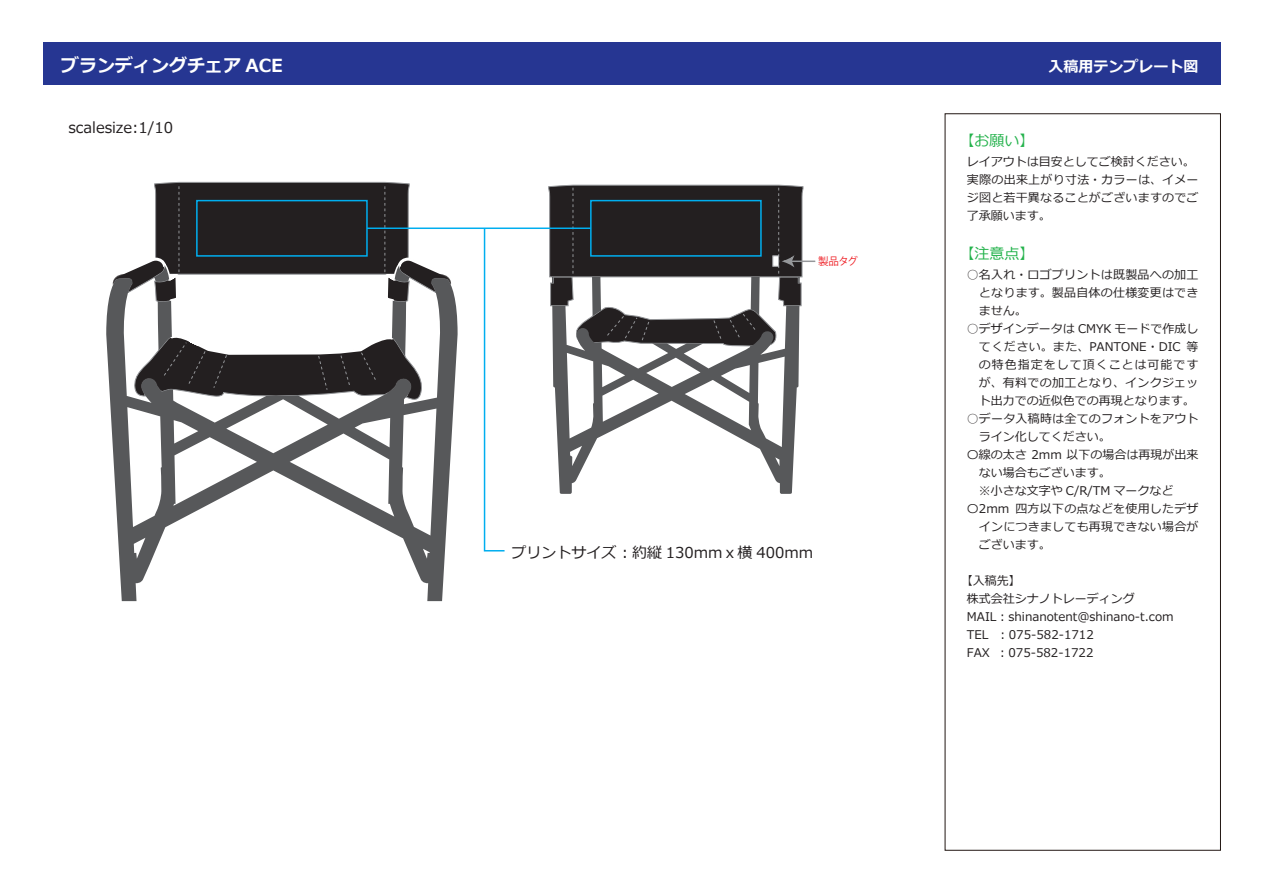
<style>
.page{position:relative;width:1263px;height:893px;background:#fff}
.page>*{position:absolute;margin:0;border:0;box-sizing:border-box;transform-origin:0 0}
.t1{font:700 18px "Meiryo";color:#fff}
.t2{font:15px "Meiryo";color:#231f20}
.t3{font:15px "Meiryo";color:#23b24b}
.t4{font:700 15px "Meiryo";color:#fff}
.t5{font:12px/18px "Meiryo";color:#231f20}
.t6{font:12px "Meiryo";letter-spacing:.02em;color:#231f20}
.t7{font:10.5px "Koz Go Std Bold 90 ms RKSJ H";color:#ee1d23}
</style>
<div class="page">
<svg style="left:106px;top:288px;width:352px;height:313px"></svg>
<svg style="left:552px;top:349px;width:247px;height:145px"></svg>
<svg style="left:112px;top:182px;width:340px;height:220px"></svg>
<svg style="left:548px;top:184px;width:267px;height:165px"></svg>
<div style="left:43px;top:43px;width:1177px;height:42px;background:#263692"></div>
<hr style="left:367px;top:227px;width:224px;height:2px;background:#00aeef">
<svg style="left:483px;top:227px;width:23px;height:325px"></svg>
<h1 class="t1" style="left:61px;top:52px;width:223px">ブランディングチェア ACE</h1>
<p class="t4" style="left:1048px;top:55px;width:151px">入稿用テンプレート図</p>
<p class="t2" style="left:68px;top:117px;width:106px">scalesize:1/10</p>
<p class="t7" style="left:818px;top:256px;width:42px">製品タグ</p>
<p class="t2" style="left:511px;top:542px;width:303px">プリントサイズ︓ 約縦 130mmｘ横 400mm</p>
<p class="t3" style="left:959px;top:131px;width:76px">【お願い】</p>
<p class="t5" style="left:967px;top:154px;width:233px">レイアウトは目安としてご検討ください。実際の出来上がり寸法・カラーは、イメージ図と若干異なることがございますのでご了承願います。</p>
<p class="t3" style="left:959px;top:243px;width:76px">【注意点】</p>
<p class="t5" style="left:979px;top:266px;width:221px;text-align:justify;text-indent:-12px">○名入れ・ロゴプリントは既製品への加工となります。製品自体の仕様変更はできません。</p>
<p class="t5" style="left:979px;top:320px;width:221px;text-align:justify;text-indent:-12px">○デザインデータは CMYK モードで作成してください。また、PANTONE・DIC 等の特色指定をして頂くことは可能ですが、有料での加工となり、インクジェット出力での近似色での再現となります。</p>
<p class="t6" style="left:967px;top:410px;width:233px">○データ入稿時は全てのフォントをアウト</p>
<p class="t5" style="left:979px;top:428px;width:133px">ライン化してください。</p>
<p class="t5" style="left:967px;top:446px;width:233px">〇線の太さ 2mm 以下の場合は再現が出来</p>
<p class="t5" style="left:979px;top:464px;width:133px">ない場合もございます。</p>
<p class="t5" style="left:967px;top:482px;width:208px">　※小さな文字や C/R/TM マークなど</p>
<p class="t6" style="left:967px;top:500px;width:233px">〇2mm 四方以下の点などを使用したデザ</p>
<p class="t6" style="left:979px;top:518px;width:221px">インにつきましても再現できない場合が</p>
<p class="t5" style="left:979px;top:536px;width:73px">ございます。</p>
<p class="t5" style="left:967px;top:572px;width:208px;text-indent:-6px">【入稿先】<br>株式会社シナノトレーディング<br>MAIL︓shinanotent@shinano-t.com<br>TEL ︓075-582-1712<br>FAX ︓075-582-1722</p>
</div>
